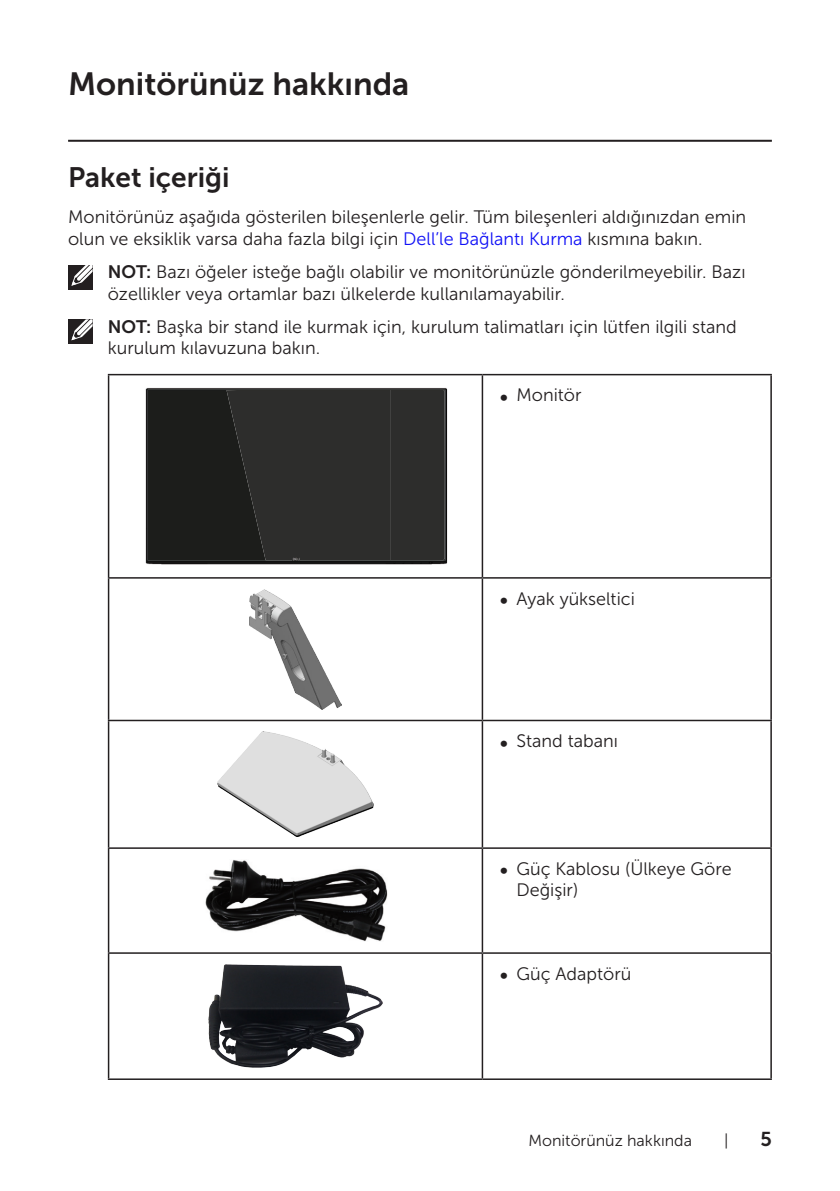
<style>
.page{position:relative;width:840px;height:1191px;background:#fff}
.page>*{position:absolute;margin:0;border:0;box-sizing:border-box;transform-origin:0 0}
.Head_1{font:32px "Museo Sans For Dell 700";color:#231f20}
.Head_2{font:28px "Museo Sans For Dell 700";color:#231f20}
.pages{font:20px "Museo Sans For Dell 700";color:#231f20}
.text{font:18px/21.6px "Museo Sans For Dell 300";color:#231f20}
.pages-2{font:16px "Museo Sans For Dell 300";color:#231f20}
.s1{color:#1111f6}
.s2{font-family:"Museo Sans For Dell 700"}
</style>
<div class="page">
<hr style="left:68px;top:140px;width:703px;height:2px;background:#231f20">
<div style="left:68px;top:265px;width:24px;height:24px;background:#231f20"></div>
<svg style="left:71px;top:265px;width:22px;height:22px"></svg>
<div style="left:68px;top:319px;width:24px;height:25px;background:#231f20"></div>
<svg style="left:71px;top:319px;width:22px;height:22px"></svg>
<hr style="left:108px;top:374px;width:374px;height:1px;background:#231f20">
<hr style="left:108px;top:375px;width:1px;height:202px;background:#231f20">
<hr style="left:482px;top:374px;width:289px;height:1px;background:#231f20">
<hr style="left:481px;top:375px;width:2px;height:202px;background:#231f20">
<hr style="left:770px;top:375px;width:1px;height:202px;background:#231f20">
<hr style="left:108px;top:577px;width:374px;height:1px;background:#231f20">
<hr style="left:108px;top:578px;width:1px;height:141px;background:#231f20">
<hr style="left:482px;top:577px;width:289px;height:1px;background:#231f20">
<hr style="left:481px;top:578px;width:2px;height:141px;background:#231f20">
<hr style="left:770px;top:578px;width:1px;height:141px;background:#231f20">
<hr style="left:108px;top:719px;width:374px;height:2px;background:#231f20">
<hr style="left:108px;top:721px;width:1px;height:126px;background:#231f20">
<hr style="left:482px;top:719px;width:289px;height:2px;background:#231f20">
<hr style="left:481px;top:721px;width:2px;height:126px;background:#231f20">
<hr style="left:770px;top:721px;width:1px;height:126px;background:#231f20">
<hr style="left:108px;top:847px;width:374px;height:2px;background:#231f20">
<hr style="left:108px;top:849px;width:1px;height:103px;background:#231f20">
<hr style="left:482px;top:847px;width:289px;height:2px;background:#231f20">
<hr style="left:481px;top:849px;width:2px;height:103px;background:#231f20">
<hr style="left:770px;top:849px;width:1px;height:103px;background:#231f20">
<hr style="left:108px;top:952px;width:374px;height:1px;background:#231f20">
<hr style="left:108px;top:953px;width:1px;height:125px;background:#231f20">
<hr style="left:482px;top:952px;width:289px;height:1px;background:#231f20">
<hr style="left:481px;top:953px;width:2px;height:125px;background:#231f20">
<hr style="left:770px;top:953px;width:1px;height:125px;background:#231f20">
<hr style="left:108px;top:1078px;width:374px;height:2px;background:#231f20">
<hr style="left:482px;top:1078px;width:289px;height:2px;background:#231f20">
<img style="left:145px;top:388px;width:302px;height:177px">
<div style="left:148px;top:390px;width:78px;height:170px;background:#1c1d1b"></div>
<img style="left:265px;top:560px;width:178px;height:1px">
<img style="left:226px;top:390px;width:218px;height:170px">
<svg style="left:293px;top:557px;width:6px;height:4px"></svg>
<img style="left:250px;top:589px;width:91px;height:120px">
<img style="left:217px;top:732px;width:156px;height:104px">
<img style="left:205px;top:860px;width:183px;height:81px">
<img style="left:208px;top:964px;width:174px;height:103px">
<p class="Head_1" style="left:68px;top:66px;width:342px">Monitörünüz hakkında</p>
<p class="Head_2" style="left:68px;top:162px;width:163px">Paket içeriği</p>
<p class="text" style="left:68px;top:207px;width:679px">Monitörünüz aşağıda gösterilen bileşenlerle gelir. Tüm bileşenleri aldığınızdan emin olun ve eksiklik varsa daha fazla bilgi için <span class="s1">Dell’le Bağlantı Kurma</span> kısmına bakın.</p>
<p class="text" style="left:108px;top:261px;width:639px"><span class="s2">NOT:</span> Bazı öğeler isteğe bağlı olabilir ve monitörünüzle gönderilmeyebilir. Bazı özellikler veya ortamlar bazı ülkelerde kullanılamayabilir.</p>
<p class="text" style="left:108px;top:316px;width:630px"><span class="s2">NOT:</span> Başka bir stand ile kurmak için, kurulum talimatları için lütfen ilgili stand kurulum kılavuzuna bakın.</p>
<p class="text" style="left:499px;top:384px;width:84px">∞ Monitör</p>
<p class="text" style="left:499px;top:587px;width:137px">∞ Ayak yükseltici</p>
<p class="text" style="left:499px;top:730px;width:120px">∞ Stand tabanı</p>
<p class="text" style="left:516px;top:858px;width:217px;text-indent:-17px">∞ Güç Kablosu (Ülkeye Göre<br>Değişir)</p>
<p class="text" style="left:499px;top:962px;width:133px">∞ Güç Adaptörü</p>
<p class="pages-2" style="left:528px;top:1131px;width:165px">Monitörünüz hakkında</p>
<p class="pages-2" style="left:723px;top:1131px;width:6px">|</p>
<p class="pages" style="left:760px;top:1127px;width:13px">5</p>
</div>
